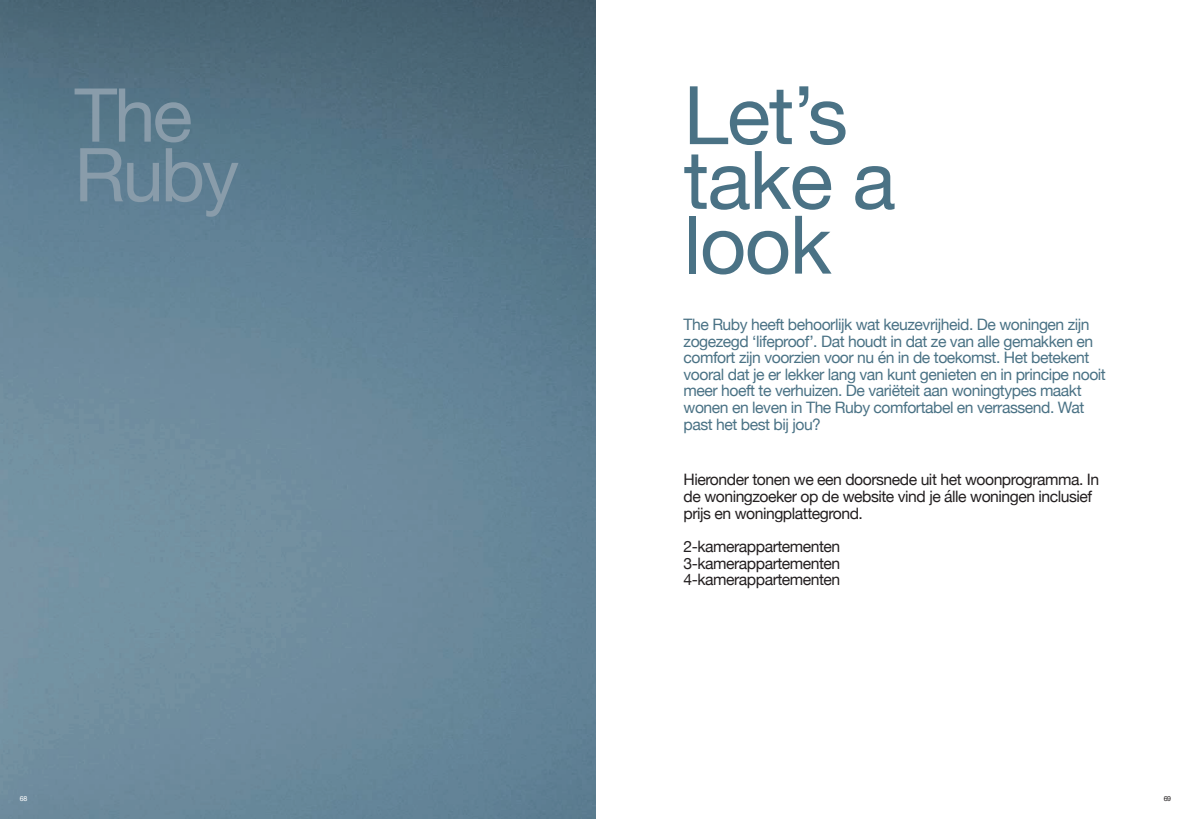
<style>
.page{position:relative;width:1191px;height:819px;background:#fff}
.page>*{position:absolute;margin:0;border:0;box-sizing:border-box;transform-origin:0 0}
.t1{font:80.85px/64.7px "Helvetica Neue";letter-spacing:-.02em;color:#4a7285}
.t2{font:74.38px/59.7px "Helvetica Neue";letter-spacing:-.04em;color:#899caa}
.t3{font:15.75px/16.6px "Helvetica Neue";letter-spacing:-.03em;color:#4a7285}
.t4{font:15.75px/16.6px "Helvetica Neue";letter-spacing:-.03em;color:#231f20}
.t5{font:7px "Helvetica Neue";color:#fff}
.t6{font:7px "Helvetica Neue";color:#231f20}
</style>
<div class="page">
<img style="left:0;top:0;width:595px;height:819px">
<h2 class="t2" style="left:74px;top:90px;width:166px">The<br>Ruby</h2>
<h1 class="t1" style="left:683px;top:88px;width:214px">Let’s take a look</h1>
<p class="t3" style="left:683px;top:317px;width:424px">The Ruby heeft behoorlijk wat keuzevrijheid. De woningen zijn zogezegd ‘lifeproof’. Dat houdt in dat ze van alle gemakken en comfort zijn voorzien voor nu én in de toekomst. Het betekent vooral dat je er lekker lang van kunt genieten en in principe nooit meer hoeft te verhuizen. De variëteit aan woningtypes maakt wonen en leven in The Ruby comfortabel en verrassend. Wat past het best bij jou?</p>
<p class="t4" style="left:683px;top:472px;width:417px">Hieronder tonen we een doorsnede uit het woonprogramma. In de woningzoeker op de website vind je álle woningen inclusief prijs en woningplattegrond.</p>
<p class="t4" style="left:683px;top:539px;width:158px;text-align:justify">2-kamerappartementen 3-kamerappartementen 4-kamerappartementen</p>
<p class="t5" style="left:20px;top:793px;width:9px">68</p>
<p class="t6" style="left:1163px;top:793px;width:9px">69</p>
</div>
